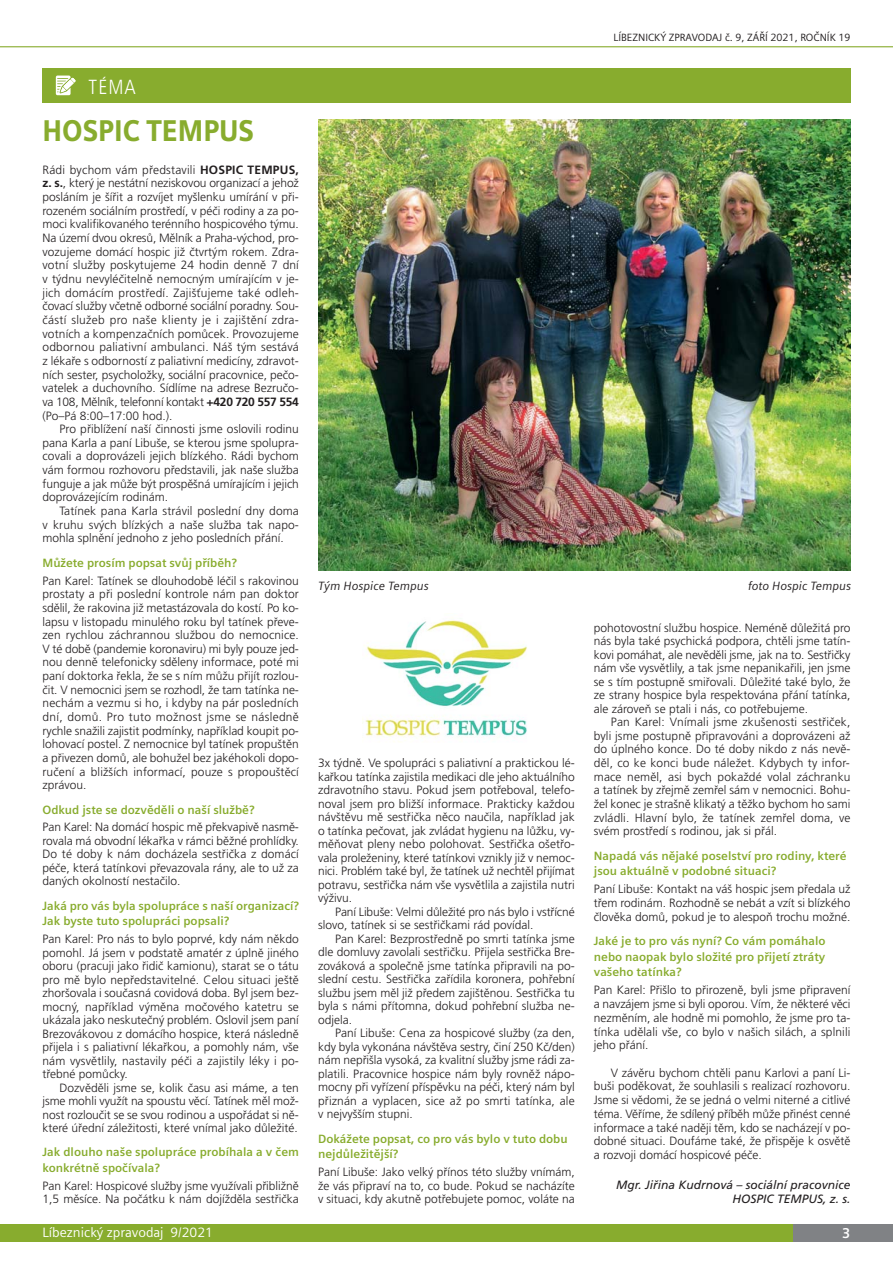
<style>
.page{position:relative;width:893px;height:1263px;background:#fff}
.page>*{position:absolute;margin:0;border:0;box-sizing:border-box;transform-origin:0 0}
.t1{font:900 30px "Siemens Sans OT";color:#88ac2e;scale:.9 1}
.t2{font:300 condensed 20.4px "Frutiger CE";color:#fff}
.t3{font:700 14.25px "Siemens Sans OT";color:#fff}
.t4{font:13.5px "Siemens Sans OT";color:#fff}
.t5{font:300 12px/13.6px "Frutiger CE";color:#231f20;text-align:justify}
.t6{font:700 12px/15.8px "Siemens Sans OT";color:#88ac2e}
.t7{font:italic 12px/14.2px "Frutiger CE";color:#231f20;text-align:right}
.t8{font:italic 12px "Siemens Sans OT";color:#231f20}
.t9{font:10.5px "Siemens Sans OT";color:#231f20}
.s1{font-weight:700}
</style>
<div class="page">
<hr style="left:0;top:46px;width:893px;height:1px;background:#88ac2e">
<div style="left:0;top:1225px;width:845px;height:17px;background:#88ac2e"></div>
<div style="left:793px;top:1225px;width:100px;height:17px;background:#808285"></div>
<div style="left:42px;top:68px;width:808px;height:34px;background:#88ac2e"></div>
<svg style="left:56px;top:76px;width:19px;height:19px"></svg>
<img style="left:318px;top:119px;width:532px;height:451px">
<img style="left:362px;top:620px;width:165px;height:122px">
<h2 class="t2" style="left:89px;top:78px;width:49px">TÉMA</h2>
<h1 class="t1" style="left:43px;top:113px;width:237px">HOSPIC TEMPUS</h1>
<p class="t5" style="left:43px;top:164px;width:258px">Rádi bychom vám představili <span class="s1">HOSPIC TEMPUS, z. s.</span>, který je nestátní neziskovou organizací a jehož posláním je šířit a rozvíjet myšlenku umírání v při&shy;rozeném sociálním prostředí, v péči rodiny a za po&shy;moci kvalifikovaného terénního hospicového týmu.<br>Na území dvou okresů, Mělník a Praha-východ, pro&shy;vozujeme domácí hospic již čtvrtým rokem. Zdra&shy;votní služby poskytujeme 24 hodin denně 7 dní v týdnu nevyléčitelně nemocným umírajícím v je&shy;jich domácím prostředí. Zajišťujeme také odleh&shy;čovací služby včetně odborné sociální poradny. Sou&shy;částí služeb pro naše klienty je i zajištění zdra&shy;votních a kompenzačních pomůcek. Provozujeme odbornou paliativní ambulanci. Náš tým sestává z lékaře s odborností z paliativní medicíny, zdravot&shy;ních sester, psycholožky, sociální pracovnice, pečo&shy;vatelek a duchovního. Sídlíme na adrese Bezručo&shy;va 108, Mělník, telefonní kontakt <span class="s1">+420 720 557 554 </span>(Po–Pá 8:00–17:00 hod.).</p>
<p class="t5" style="left:43px;top:423px;width:258px;text-indent:17px">Pro přiblížení naší činnosti jsme oslovili rodinu pana Karla a paní Libuše, se kterou jsme spolupra&shy;covali a doprovázeli jejich blízkého. Rádi bychom vám formou rozhovoru představili, jak naše služba funguje a jak může být prospěšná umírajícím i jejich doprovázejícím rodinám.</p>
<p class="t5" style="left:43px;top:505px;width:258px;text-indent:17px">Tatínek pana Karla strávil poslední dny doma v kruhu svých blízkých a naše služba tak napo&shy;mohla splnění jednoho z jeho posledních přání.</p>
<p class="t6" style="left:43px;top:556px;width:196px">Můžete prosím popsat svůj příběh?</p>
<p class="t5" style="left:43px;top:574px;width:258px">Pan Karel: Tatínek se dlouhodobě léčil s rakovinou prostaty a při poslední kontrole nám pan doktor sdělil, že rakovina již metastázovala do kostí. Po ko&shy;lapsu v listopadu minulého roku byl tatínek převe&shy;zen rychlou záchrannou službou do nemocnice.<br>V té době (pandemie koronaviru) mi byly pouze jed&shy;nou denně telefonicky sděleny informace, poté mi paní doktorka řekla, že se s ním můžu přijít rozlou&shy;čit. V nemocnici jsem se rozhodl, že tam tatínka ne&shy;nechám a vezmu si ho, i kdyby na pár posledních dní, domů. Pro tuto možnost jsme se následně rychle snažili zajistit podmínky, například koupit po&shy;lohovací postel. Z nemocnice byl tatínek propuštěn a přivezen domů, ale bohužel bez jakéhokoli dopo&shy;ručení a bližších informací, pouze s propouštěcí zprávou.</p>
<p class="t6" style="left:43px;top:803px;width:213px">Odkud jste se dozvěděli o naší službě?</p>
<p class="t5" style="left:43px;top:821px;width:258px">Pan Karel: Na domácí hospic mě překvapivě nasmě&shy;rovala má obvodní lékařka v rámci běžné prohlídky.<br>Do té doby k nám docházela sestřička z domácí péče, která tatínkovi převazovala rány, ale to už za daných okolností nestačilo.</p>
<p class="t6" style="left:43px;top:899px;width:258px">Jaká pro vás byla spolupráce s naší organizací?<br>Jak byste tuto spolupráci popsali?</p>
<p class="t5" style="left:43px;top:933px;width:258px">Pan Karel: Pro nás to bylo poprvé, kdy nám někdo pomohl. Já jsem v podstatě amatér z úplně jiného oboru (pracuji jako řidič kamionu), starat se o tátu pro mě bylo nepředstavitelné. Celou situaci ještě zhoršovala i současná covidová doba. Byl jsem bez&shy;mocný, například výměna močového katetru se ukázala jako neskutečný problém. Oslovil jsem paní Brezovákovou z domácího hospice, která následně přijela i s paliativní lékařkou, a pomohly nám, vše nám vysvětlily, nastavily péči a zajistily léky i po&shy;třebné pomůcky.</p>
<p class="t5" style="left:43px;top:1082px;width:258px;text-indent:17px">Dozvěděli jsme se, kolik času asi máme, a ten jsme mohli využít na spoustu věcí. Tatínek měl mož&shy;nost rozloučit se se svou rodinou a uspořádat si ně&shy;které úřední záležitosti, které vnímal jako důležité.</p>
<p class="t6" style="left:43px;top:1145px;width:258px">Jak dlouho naše spolupráce probíhala a v čem konkrétně spočívala?</p>
<p class="t5" style="left:43px;top:1180px;width:258px">Pan Karel: Hospicové služby jsme využívali přibližně<br>1,5 měsíce. Na počátku k nám dojížděla sestřička</p>
<p class="t9" style="left:613px;top:34px;width:239px">LÍBEZNICKÝ ZPRAVODAJ č. 9, ZÁŘÍ 2021, ROČNÍK 19</p>
<p class="t8" style="left:318px;top:579px;width:112px">Tým Hospice Tempus</p>
<p class="t8" style="left:748px;top:579px;width:105px">foto Hospic Tempus</p>
<p class="t5" style="left:318px;top:757px;width:258px">3x týdně. Ve spolupráci s paliativní a praktickou lé&shy;kařkou tatínka zajistila medikaci dle jeho aktuálního zdravotního stavu. Pokud jsem potřeboval, telefo&shy;noval jsem pro bližší informace. Prakticky každou návštěvu mě sestřička něco naučila, například jak o tatínka pečovat, jak zvládat hygienu na lůžku, vy&shy;měňovat pleny nebo polohovat. Sestřička ošetřo&shy;vala proleženiny, které tatínkovi vznikly již v nemoc&shy;nici. Problém také byl, že tatínek už nechtěl přijímat potravu, sestřička nám vše vysvětlila a zajistila nutri výživu.</p>
<p class="t5" style="left:318px;top:906px;width:258px;text-indent:17px">Paní Libuše: Velmi důležité pro nás bylo i vstřícné slovo, tatínek si se sestřičkami rád povídal.</p>
<p class="t5" style="left:318px;top:933px;width:258px;text-indent:17px">Pan Karel: Bezprostředně po smrti tatínka jsme dle domluvy zavolali sestřičku. Přijela sestřička Bre&shy;zováková a společně jsme tatínka připravili na po&shy;slední cestu. Sestřička zařídila koronera, pohřební službu jsem měl již předem zajištěnou. Sestřička tu byla s námi přítomna, dokud pohřební služba ne&shy;odjela.</p>
<p class="t5" style="left:318px;top:1027px;width:258px;text-indent:17px">Paní Libuše: Cena za hospicové služby (za den, kdy byla vykonána návštěva sestry, činí 250 Kč/den) nám nepřišla vysoká, za kvalitní služby jsme rádi za&shy;platili. Pracovnice hospice nám byly rovněž nápo&shy;mocny při vyřízení příspěvku na péči, který nám byl přiznán a vyplacen, sice až po smrti tatínka, ale v nejvyšším stupni.</p>
<p class="t6" style="left:318px;top:1132px;width:251px">Dokážete popsat, co pro vás bylo v tuto dobu nejdůležitější?</p>
<p class="t5" style="left:318px;top:1166px;width:258px">Paní Libuše: Jako velký přínos této služby vnímám, že vás připraví na to, co bude. Pokud se nacházíte v situaci, kdy akutně potřebujete pomoc, voláte na</p>
<p class="t5" style="left:594px;top:621px;width:258px">pohotovostní službu hospice. Neméně důležitá pro nás byla také psychická podpora, chtěli jsme tatín&shy;kovi pomáhat, ale nevěděli jsme, jak na to. Sestřičky nám vše vysvětlily, a tak jsme nepanikařili, jen jsme se s tím postupně smiřovali. Důležité také bylo, že ze strany hospice byla respektována přání tatínka, ale zároveň se ptali i nás, co potřebujeme.</p>
<p class="t5" style="left:594px;top:716px;width:258px;text-indent:17px">Pan Karel: Vnímali jsme zkušenosti sestřiček, byli jsme postupně připravováni a doprovázeni až do úplného konce. Do té doby nikdo z nás nevě&shy;děl, co ke konci bude náležet. Kdybych ty infor&shy;mace neměl, asi bych pokaždé volal záchranku a tatínek by zřejmě zemřel sám v nemocnici. Bohu&shy;žel konec je strašně klikatý a těžko bychom ho sami zvládli. Hlavní bylo, že tatínek zemřel doma, ve svém prostředí s rodinou, jak si přál.</p>
<p class="t6" style="left:594px;top:849px;width:254px">Napadá vás nějaké poselství pro rodiny, které jsou aktuálně v podobné situaci?</p>
<p class="t5" style="left:594px;top:883px;width:258px">Paní Libuše: Kontakt na váš hospic jsem předala už třem rodinám. Rozhodně se nebát a vzít si blízkého člověka domů, pokud je to alespoň trochu možné.</p>
<p class="t6" style="left:594px;top:934px;width:233px;text-align:justify">Jaké je to pro vás nyní? Co vám pomáhalo nebo naopak bylo složité pro přijetí ztráty vašeho tatínka?</p>
<p class="t5" style="left:594px;top:984px;width:258px">Pan Karel: Přišlo to přirozeně, byli jsme připravení a navzájem jsme si byli oporou. Vím, že některé věci nezměním, ale hodně mi pomohlo, že jsme pro ta&shy;tínka udělali vše, co bylo v našich silách, a splnili jeho přání.</p>
<p class="t5" style="left:594px;top:1066px;width:258px;text-indent:17px">V závěru bychom chtěli panu Karlovi a paní Li&shy;buši poděkovat, že souhlasili s realizací rozhovoru.<br>Jsme si vědomi, že se jedná o velmi niterné a citlivé téma. Věříme, že sdílený příběh může přinést cenné informace a také naději těm, kdo se nacházejí v po&shy;dobné situaci. Doufáme také, že přispěje k osvětě a rozvoji domácí hospicové péče.</p>
<p class="t7" style="left:616px;top:1179px;width:236px">Mgr. Jiřina Kudrnová – sociální pracovnice<br>HOSPIC TEMPUS, z. s.</p>
<p class="t4" style="left:43px;top:1227px;width:172px">Líbeznický zpravodaj 9/2021</p>
<p class="t3" style="left:842px;top:1227px;width:10px">3</p>
</div>
